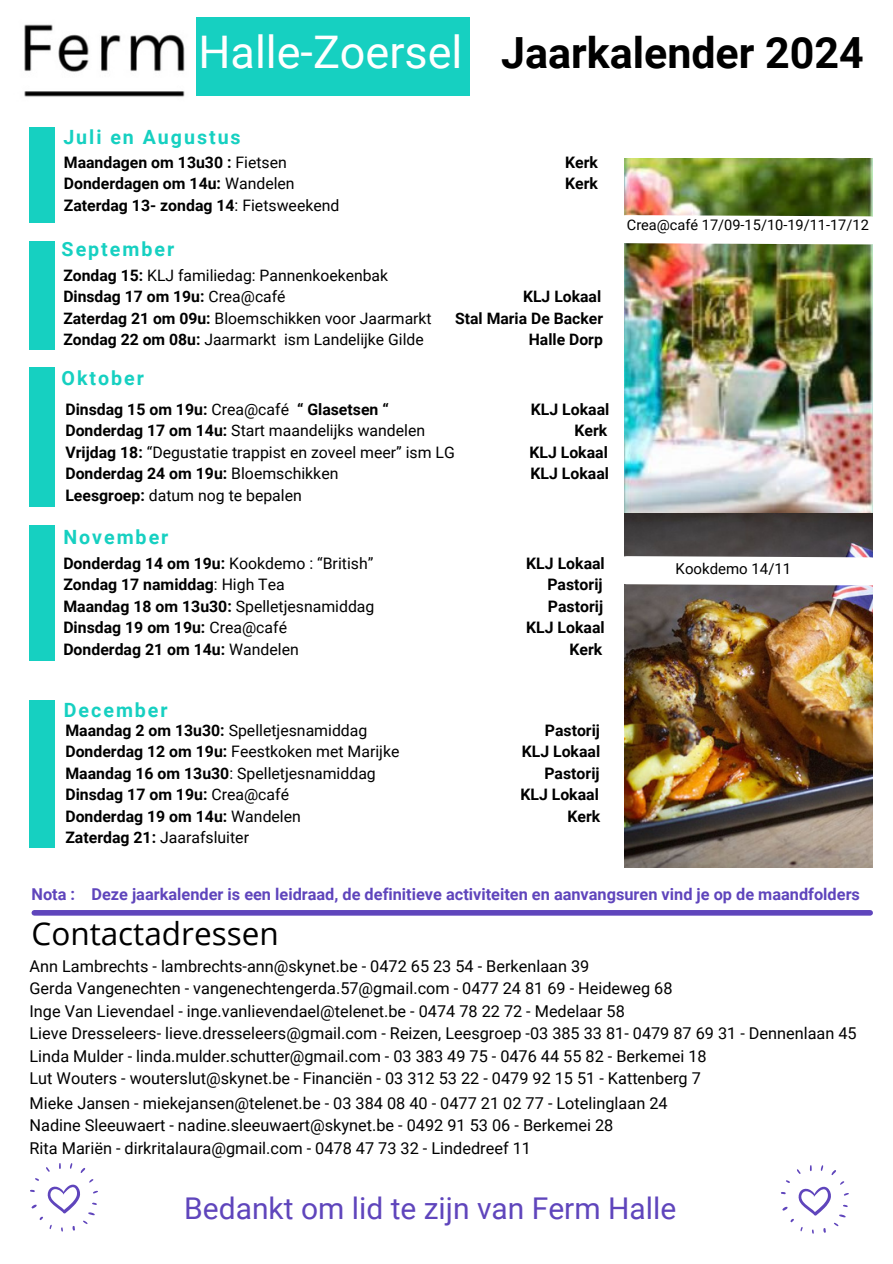
<style>
.page{position:relative;width:893px;height:1264px;background:#fff}
.page>*{position:absolute;margin:0;border:0;box-sizing:border-box;transform-origin:0 0}
.t1{font:45px "Roboto";color:#fff}
.t2{font:700 42.9px "Roboto";color:#000}
.t3{font:31.5px "Open Sans";color:#000}
.t4{font:30px "Roboto";color:#5f45bc}
.t5{font:700 19.65px "Roboto";letter-spacing:.1em;color:#16d0c1}
.t6{font:16.35px "Roboto";color:#000}
.t7{font:700 16.35px "Roboto";color:#5f45bc}
.t8{font:16.2px "Roboto";color:#000}
.t9{font:700 15.9px "Roboto";color:#000}
.t10{font:15.9px "Roboto";color:#000}
.t11{font:15.75px "Roboto";color:#000}
.t12{font:700 15.75px "Roboto";color:#000}
.t13{font:15px "Roboto";color:#000}
.t14{font:14.55px "Roboto";color:#000}
.s1{font-weight:400}
.s2{font-weight:700}
</style>
<div class="page">
<img style="left:624px;top:159px;width:248px;height:709px">
<img style="left:24px;top:24px;width:161px;height:73px">
<div style="left:196px;top:17px;width:274px;height:79px;background:#16d0c1"></div>
<div style="left:34px;top:910px;width:836px;height:5px;background:#5f45bc"></div>
<svg style="left:624px;top:542px;width:249px;height:57px"></svg>
<div style="left:30px;top:524px;width:25px;height:136px;background:#16d0c1"></div>
<div style="left:30px;top:700px;width:25px;height:148px;background:#16d0c1"></div>
<div style="left:30px;top:127px;width:25px;height:96px;background:#16d0c1"></div>
<div style="left:30px;top:241px;width:25px;height:108px;background:#16d0c1"></div>
<div style="left:30px;top:367px;width:25px;height:139px;background:#16d0c1"></div>
<svg style="left:30px;top:1163px;width:68px;height:68px"></svg>
<svg style="left:781px;top:1165px;width:68px;height:68px"></svg>
<img style="left:624px;top:201px;width:249px;height:58px">
<p class="t1" style="left:198px;top:26px;width:265px">Halle-Zoersel</p>
<p class="t2" style="left:501px;top:28px;width:364px">Jaarkalender 2024</p>
<p class="t5" style="left:63px;top:126px;width:179px">Juli en Augustus</p>
<p class="t9" style="left:64px;top:153px;width:224px">Maandagen om 13u30 : <span class="s1">Fietsen</span></p>
<p class="t9" style="left:565px;top:153px;width:34px">Kerk</p>
<p class="t9" style="left:64px;top:174px;width:232px">Donderdagen om 14u: <span class="s1">Wandelen</span></p>
<p class="t9" style="left:565px;top:174px;width:34px">Kerk</p>
<p class="t9" style="left:64px;top:196px;width:277px">Zaterdag 13- zondag 14<span class="s1">: Fietsweekend</span></p>
<p class="t5" style="left:62px;top:238px;width:114px">September</p>
<p class="t11" style="left:63px;top:266px;width:326px"><span class="s2">Zondag 15:</span> KLJ familiedag: Pannenkoekenbak</p>
<p class="t12" style="left:63px;top:288px;width:224px">Dinsdag 17 om 19u: <span class="s1">Crea@café</span></p>
<p class="t12" style="left:523px;top:288px;width:80px">KLJ Lokaal</p>
<p class="t11" style="left:63px;top:309px;width:370px"><span class="s2">Zaterdag 21 om 09u:</span> Bloemschikken voor Jaarmarkt</p>
<p class="t12" style="left:455px;top:309px;width:149px">Stal Maria De Backer</p>
<p class="t11" style="left:63px;top:330px;width:362px"><span class="s2">Zondag 22 om 08u:</span> Jaarmarkt ism Landelijke Gilde</p>
<p class="t12" style="left:529px;top:330px;width:75px">Halle Dorp</p>
<p class="t5" style="left:62px;top:366px;width:84px">Oktober</p>
<p class="t9" style="left:65px;top:400px;width:325px">Dinsdag 15 om 19u: <span class="s1">Crea@café</span> “ Glasetsen “</p>
<p class="t9" style="left:530px;top:400px;width:80px">KLJ Lokaal</p>
<p class="t10" style="left:65px;top:421px;width:361px"><span class="s2">Donderdag 17 om 14u:</span> Start maandelijks wandelen</p>
<p class="t9" style="left:574px;top:421px;width:34px">Kerk</p>
<p class="t10" style="left:65px;top:443px;width:391px"><span class="s2">Vrijdag 18:</span> “Degustatie trappist en zoveel meer” ism LG</p>
<p class="t9" style="left:529px;top:443px;width:80px">KLJ Lokaal</p>
<p class="t9" style="left:65px;top:464px;width:274px">Donderdag 24 om 19u: <span class="s1">Bloemschikken</span></p>
<p class="t9" style="left:530px;top:464px;width:80px">KLJ Lokaal</p>
<p class="t10" style="left:65px;top:486px;width:238px"><span class="s2">Leesgroep:</span> datum nog te bepalen</p>
<p class="t5" style="left:63px;top:525px;width:106px">November</p>
<p class="t10" style="left:63px;top:554px;width:311px"><span class="s2">Donderdag 14 om 19u:</span> Kookdemo : “British”</p>
<p class="t9" style="left:526px;top:554px;width:80px">KLJ Lokaal</p>
<p class="t9" style="left:63px;top:575px;width:223px">Zondag 17 namiddag<span class="s1">: High Tea</span></p>
<p class="t9" style="left:547px;top:575px;width:57px">Pastorij</p>
<p class="t10" style="left:63px;top:597px;width:312px"><span class="s2">Maandag 18 om 13u30:</span> Spelletjesnamiddag</p>
<p class="t9" style="left:548px;top:597px;width:57px">Pastorij</p>
<p class="t9" style="left:63px;top:618px;width:225px">Dinsdag 19 om 19u: <span class="s1">Crea@café</span></p>
<p class="t9" style="left:526px;top:618px;width:80px">KLJ Lokaal</p>
<p class="t9" style="left:63px;top:640px;width:237px">Donderdag 21 om 14u: <span class="s1">Wandelen</span></p>
<p class="t9" style="left:569px;top:640px;width:34px">Kerk</p>
<p class="t5" style="left:64px;top:699px;width:105px">December</p>
<p class="t10" style="left:65px;top:721px;width:303px"><span class="s2">Maandag 2 om 13u30:</span> Spelletjesnamiddag</p>
<p class="t9" style="left:545px;top:721px;width:57px">Pastorij</p>
<p class="t10" style="left:65px;top:742px;width:335px"><span class="s2">Donderdag 12 om 19u:</span> Feestkoken met Marijke</p>
<p class="t9" style="left:521px;top:742px;width:80px">KLJ Lokaal</p>
<p class="t10" style="left:65px;top:764px;width:312px"><span class="s2">Maandag 16 om 13u30</span>: Spelletjesnamiddag</p>
<p class="t9" style="left:544px;top:764px;width:57px">Pastorij</p>
<p class="t9" style="left:65px;top:785px;width:225px">Dinsdag 17 om 19u: <span class="s1">Crea@café</span></p>
<p class="t9" style="left:520px;top:785px;width:80px">KLJ Lokaal</p>
<p class="t9" style="left:65px;top:806px;width:237px">Donderdag 19 om 14u: <span class="s1">Wandelen</span></p>
<p class="t9" style="left:567px;top:806px;width:34px">Kerk</p>
<p class="t10" style="left:65px;top:828px;width:185px"><span class="s2">Zaterdag 21:</span> Jaarafsluiter</p>
<p class="t14" style="left:626px;top:217px;width:243px">Crea@café 17/09-15/10-19/11-17/12</p>
<p class="t13" style="left:675px;top:560px;width:117px">Kookdemo 14/11</p>
<p class="t7" style="left:31px;top:885px;width:829px">Nota : Deze jaarkalender is een leidraad, de definitieve activiteiten en aanvangsuren vind je op de maandfolders</p>
<p class="t3" style="left:31px;top:911px;width:249px">Contactadressen</p>
<p class="t8" style="left:30px;top:956px;width:561px">Ann Lambrechts - lambrechts-ann@skynet.be - 0472 65 23 54 - Berkenlaan 39</p>
<p class="t8" style="left:30px;top:979px;width:644px">Gerda Vangenechten - vangenechtengerda.57@gmail.com - 0477 24 81 69 - Heideweg 68</p>
<p class="t8" style="left:30px;top:1001px;width:596px">Inge Van Lievendael - inge.vanlievendael@telenet.be - 0474 78 22 72 - Medelaar 58</p>
<p class="t8" style="left:30px;top:1024px;width:828px">Lieve Dresseleers- lieve.dresseleers@gmail.com - Reizen, Leesgroep -03 385 33 81- 0479 87 69 31 - Dennenlaan 45</p>
<p class="t8" style="left:30px;top:1046px;width:678px">Linda Mulder - linda.mulder.schutter@gmail.com - 03 383 49 75 - 0476 44 55 82 - Berkemei 18</p>
<p class="t8" style="left:30px;top:1069px;width:672px">Lut Wouters - wouterslut@skynet.be - Financiën - 03 312 53 22 - 0479 92 15 51 - Kattenberg 7</p>
<p class="t6" style="left:30px;top:1093px;width:639px">Mieke Jansen - miekejansen@telenet.be - 03 384 08 40 - 0477 21 02 77 - Lotelinglaan 24</p>
<p class="t6" style="left:30px;top:1116px;width:585px">Nadine Sleeuwaert - nadine.sleeuwaert@skynet.be - 0492 91 53 06 - Berkemei 28</p>
<p class="t6" style="left:30px;top:1138px;width:503px">Rita Mariën - dirkritalaura@gmail.com - 0478 47 73 32 - Lindedreef 11</p>
<p class="t4" style="left:184px;top:1190px;width:493px">Bedankt om lid te zijn van Ferm Halle</p>
</div>
